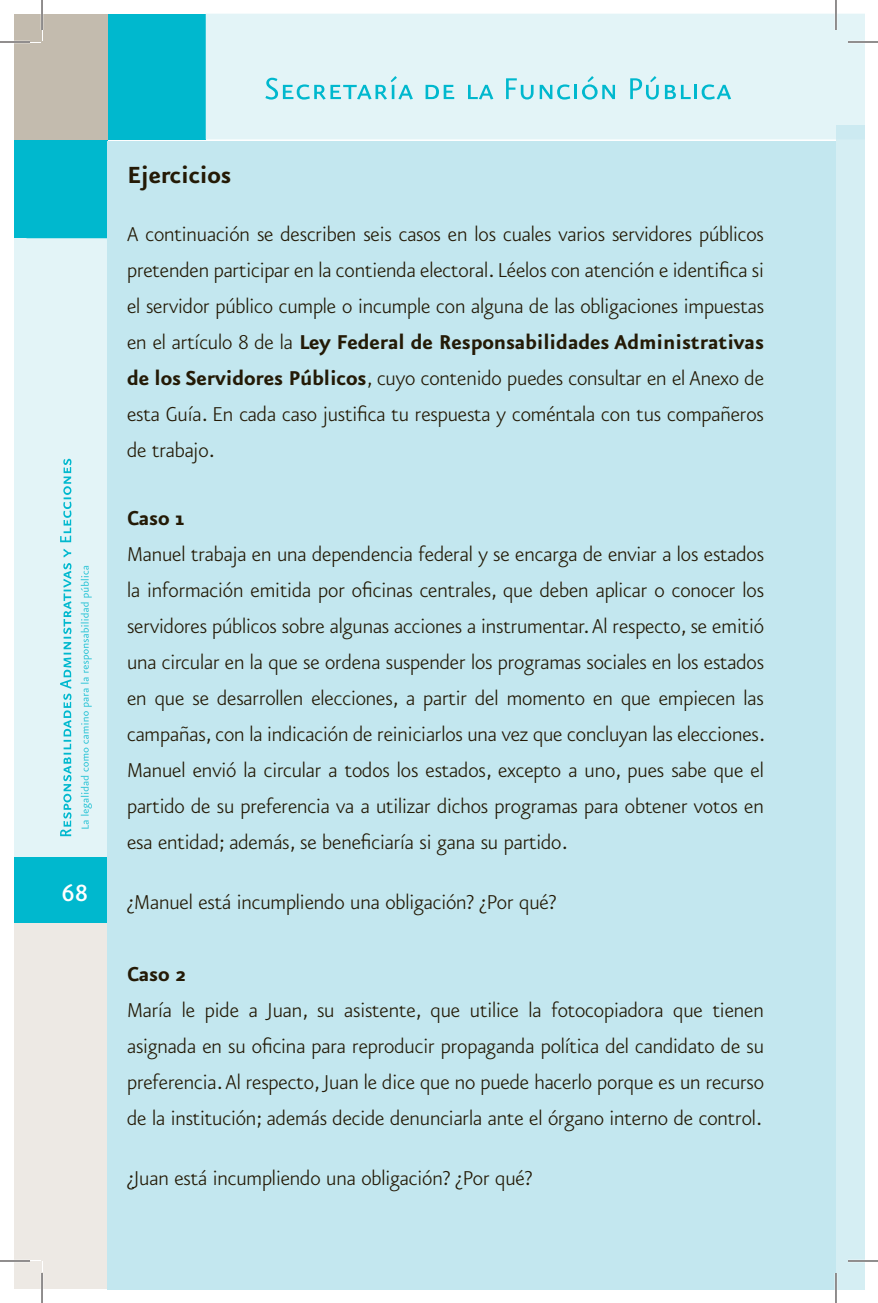
<style>
.page{position:relative;width:878px;height:1303px;background:#fff}
.page>*{position:absolute;margin:0;border:0;box-sizing:border-box;transform-origin:0 0}
.t1{font:700 28px "Eureka Sans";letter-spacing:-.005em;color:#241a06}
.t2{font:28px "Eureka Sans Medium Caps";color:#fff}
.t3{font:300 24px/36px "Eureka Sans";letter-spacing:-.005em;color:#241a06;text-align:justify}
.t4{font:700 24px "Eureka Sans";letter-spacing:-.005em;color:#241a06}
.s1{font-weight:700}
</style>
<div class="page">
<div style="left:14px;top:139px;width:94px;height:99px;background:#00b8ce"></div>
<div style="left:14px;top:238px;width:93px;height:619px;background:#e3f4f7"></div>
<div style="left:14px;top:923px;width:94px;height:366px;background:#ede9e4"></div>
<div style="left:108px;top:14px;width:98px;height:125px;background:#00b8ce"></div>
<div style="left:14px;top:14px;width:94px;height:125px;background:#c3bbae"></div>
<div style="left:206px;top:14px;width:630px;height:125px;background:#e3f4f7"></div>
<div style="left:14px;top:857px;width:94px;height:66px;background:#00b8ce"></div>
<svg style="left:26px;top:30px;width:17px;height:13px"></svg>
<svg style="left:60px;top:459px;width:12px;height:377px;background:#a5e3eb"></svg>
<svg style="left:81px;top:566px;width:11px;height:263px;background:#c2ebf0"></svg>
<svg style="left:265px;top:76px;width:148px;height:24px;background:#afe6ed"></svg>
<svg style="left:425px;top:85px;width:29px;height:14px"></svg>
<svg style="left:468px;top:85px;width:25px;height:14px"></svg>
<svg style="left:506px;top:78px;width:27px;height:22px"></svg>
<svg style="left:540px;top:84px;width:30px;height:16px"></svg>
<hr style="left:574px;top:85px;width:3px;height:14px;background:#00b8ce">
<svg style="left:582px;top:76px;width:33px;height:24px"></svg>
<svg style="left:630px;top:76px;width:29px;height:24px"></svg>
<svg style="left:665px;top:85px;width:25px;height:14px"></svg>
<hr style="left:694px;top:85px;width:3px;height:14px;background:#00b8ce">
<svg style="left:701px;top:84px;width:30px;height:16px"></svg>
<div style="left:836px;top:14px;width:28px;height:111px;background:#e3f4f7"></div>
<div style="left:836px;top:125px;width:28px;height:1164px;background:#d5eef3"></div>
<div style="left:107px;top:141px;width:729px;height:1148px;background:#c3e7ef"></div>
<hr style="left:0;top:41px;width:30px;height:2px;background:#fff">
<hr style="left:848px;top:41px;width:30px;height:2px;background:#fff">
<hr style="left:0;top:1260px;width:30px;height:2px;background:#fff">
<hr style="left:848px;top:1260px;width:30px;height:2px;background:#fff">
<hr style="left:41px;top:0;width:2px;height:30px;background:#fff">
<hr style="left:41px;top:1273px;width:2px;height:30px;background:#fff">
<hr style="left:834px;top:0;width:3px;height:30px;background:#fff">
<hr style="left:834px;top:1273px;width:3px;height:30px;background:#fff">
<hr style="left:0;top:42px;width:30px;height:1px;background:#241f1f">
<hr style="left:848px;top:42px;width:30px;height:1px;background:#241f1f">
<hr style="left:0;top:1261px;width:30px;height:1px;background:#241f1f">
<hr style="left:848px;top:1261px;width:30px;height:1px;background:#241f1f">
<hr style="left:42px;top:0;width:1px;height:30px;background:#241f1f">
<hr style="left:42px;top:1273px;width:1px;height:30px;background:#241f1f">
<hr style="left:835px;top:0;width:1px;height:30px;background:#241f1f">
<hr style="left:835px;top:1273px;width:1px;height:30px;background:#241f1f">
<p class="t2" style="left:61px;top:879px;width:28px">68</p>
<p class="t1" style="left:127px;top:161px;width:106px">Ejercicios</p>
<p class="t3" style="left:127px;top:217px;width:638px">A continuación se describen seis casos en los cuales varios servidores públicos pretenden participar en la contienda electoral. Léelos con atención e identifica si el servidor público cumple o incumple con alguna de las obligaciones impuestas en el artículo 8 de la <span class="s1">Ley Federal de Responsabilidades Administrativas de los Servidores Públicos</span>, cuyo contenido puedes consultar en el Anexo de esta Guía. En cada caso justifica tu respuesta y coméntala con tus compañeros de trabajo.</p>
<p class="t4" style="left:127px;top:506px;width:59px">Caso 1</p>
<p class="t3" style="left:127px;top:537px;width:639px">Manuel trabaja en una dependencia federal y se encarga de enviar a los estados la información emitida por oficinas centrales, que deben aplicar o conocer los servidores públicos sobre algunas acciones a instrumentar. Al respecto, se emitió una circular en la que se ordena suspender los programas sociales en los estados en que se desarrollen elecciones, a partir del momento en que empiecen las campañas, con la indicación de reiniciarlos una vez que concluyan las elecciones.<br>Manuel envió la circular a todos los estados, excepto a uno, pues sabe que el partido de su preferencia va a utilizar dichos programas para obtener votos en esa entidad; además, se beneficiaría si gana su partido.</p>
<p class="t3" style="left:127px;top:885px;width:430px">¿Manuel está incumpliendo una obligación? ¿Por qué?</p>
<p class="t4" style="left:127px;top:962px;width:60px">Caso 2</p>
<p class="t3" style="left:127px;top:993px;width:638px">María le pide a Juan, su asistente, que utilice la fotocopiadora que tienen asignada en su oficina para reproducir propaganda política del candidato de su preferencia. Al respecto, Juan le dice que no puede hacerlo porque es un recurso de la institución; además decide denunciarla ante el órgano interno de control.</p>
<p class="t3" style="left:127px;top:1161px;width:406px">¿Juan está incumpliendo una obligación? ¿Por qué?</p>
</div>
